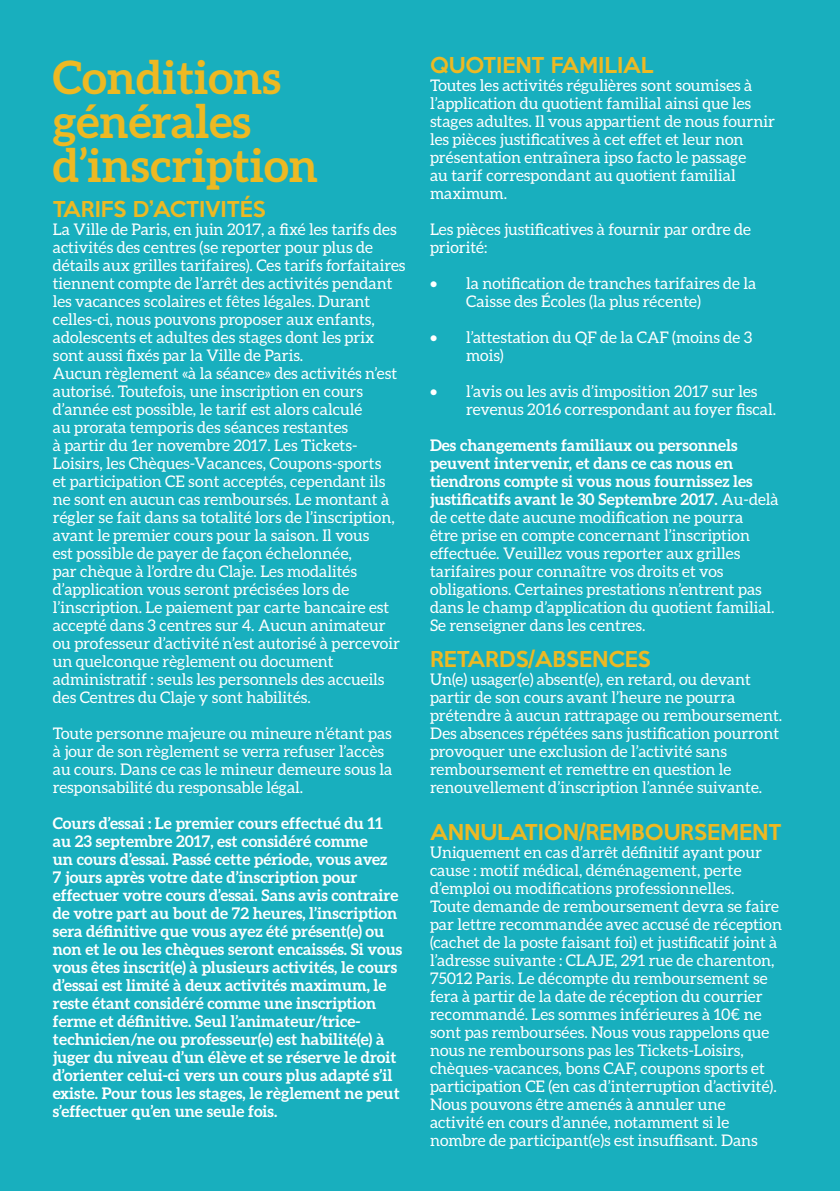
<style>
.page{position:relative;width:840px;height:1191px;background:#fff}
.page>*{position:absolute;margin:0;border:0;box-sizing:border-box;transform-origin:0 0}
.T3{font:700 46px/44px "Aleo";color:#edb923}
.Txt_8_5{font:500 20px "Keep Calm";color:#edb923}
.t1{font:16px/18px "Aleo";color:#fff}
.t2{font:700 16px/18px "Aleo";color:#fff}
.s1{font-weight:700}
</style>
<div class="page">
<div style="left:0;top:0;width:839px;height:1191px;background:#18afbe"></div>
<p class="T3" style="left:53px;top:54px;width:267px">Conditions générales d’inscription</p>
<p class="Txt_8_5" style="left:53px;top:191px;width:214px">TARIFS D’ACTIVITÉS</p>
<p class="t1" style="left:53px;top:220px;width:354px">La Ville de Paris, en juin 2017, a fixé les tarifs des activités des centres (se reporter pour plus de détails aux grilles tarifaires). Ces tarifs forfaitaires tiennent compte de l’arrêt des activités pendant les vacances scolaires et fêtes légales. Durant celles-ci, nous pouvons proposer aux enfants, adolescents et adultes des stages dont les prix sont aussi fixés par la Ville de Paris.</p>
<p class="t1" style="left:53px;top:364px;width:348px">Aucun règlement «à la séance» des activités n’est autorisé. Toutefois, une inscription en cours d’année est possible, le tarif est alors calculé<br>au prorata temporis des séances restantes<br>à partir du 1er novembre 2017. Les Tickets-Loisirs, les Chèques-Vacances, Coupons-sports<br>et participation CE sont acceptés, cependant ils ne sont en aucun cas remboursés. Le montant à régler se fait dans sa totalité lors de l’inscription, avant le premier cours pour la saison. Il vous<br>est possible de payer de façon échelonnée,<br>par chèque à l’ordre du Claje. Les modalités d’application vous seront précisées lors de l’inscription. Le paiement par carte bancaire est accepté dans 3 centres sur 4. Aucun animateur ou professeur d’activité n’est autorisé à percevoir un quelconque règlement ou document administratif : seuls les personnels des accueils des Centres du Claje y sont habilités.</p>
<p class="t1" style="left:53px;top:724px;width:341px">Toute personne majeure ou mineure n’étant pas à jour de son règlement se verra refuser l’accès au cours. Dans ce cas le mineur demeure sous la responsabilité du responsable légal.</p>
<p class="t2" style="left:53px;top:814px;width:351px">Cours d’essai : Le premier cours effectué du 11 au 23 septembre 2017, est considéré comme<br>un cours d’essai. Passé cette période, vous avez<br>7 jours après votre date d’inscription pour effectuer votre cours d’essai. Sans avis contraire de votre part au bout de 72 heures, l’inscription sera définitive que vous ayez été présent(e) ou non et le ou les chèques seront encaissés. Si vous vous êtes inscrit(e) à plusieurs activités, le cours d’essai est limité à deux activités maximum, le reste étant considéré comme une inscription ferme et définitive. Seul l’animateur/trice&shy;technicien/ne ou professeur(e) est habilité(e) à juger du niveau d’un élève et se réserve le droit d’orienter celui-ci vers un cours plus adapté s’il existe. Pour tous les stages, le règlement ne peut s’effectuer qu’en une seule fois.</p>
<p class="Txt_8_5" style="left:430px;top:47px;width:225px">QUOTIENT FAMILIAL</p>
<p class="t1" style="left:430px;top:76px;width:346px">Toutes les activités régulières sont soumises à l’application du quotient familial ainsi que les stages adultes. Il vous appartient de nous fournir les pièces justificatives à cet effet et leur non présentation entraînera ipso facto le passage<br>au tarif correspondant au quotient familial maximum.</p>
<p class="t1" style="left:430px;top:220px;width:322px">Les pièces justificatives à fournir par ordre de priorité:</p>
<p class="t1" style="left:466px;top:274px;width:292px;text-indent:-36px">• la notification de tranches tarifaires de la<br>Caisse des Écoles (la plus récente)</p>
<p class="t1" style="left:466px;top:328px;width:287px;text-indent:-36px">• l’attestation du QF de la CAF (moins de 3 mois)</p>
<p class="t1" style="left:466px;top:382px;width:311px;text-indent:-36px">• l’avis ou les avis d’imposition 2017 sur les revenus 2016 correspondant au foyer fiscal.</p>
<p class="t1" style="left:430px;top:436px;width:350px"><span class="s1">Des changements familiaux ou personnels peuvent intervenir, et dans ce cas nous en tiendrons compte si vous nous fournissez les justificatifs avant le 30 Septembre 2017.</span> Au-delà de cette date aucune modification ne pourra<br>être prise en compte concernant l’inscription effectuée. Veuillez vous reporter aux grilles tarifaires pour connaître vos droits et vos obligations. Certaines prestations n’entrent pas dans le champ d’application du quotient familial.<br>Se renseigner dans les centres.</p>
<p class="Txt_8_5" style="left:430px;top:641px;width:222px">RETARDS/ABSENCES</p>
<p class="t1" style="left:430px;top:670px;width:353px">Un(e) usager(e) absent(e), en retard, ou devant partir de son cours avant l’heure ne pourra prétendre à aucun rattrapage ou remboursement.</p>
<p class="t1" style="left:430px;top:724px;width:350px">Des absences répétées sans justification pourront provoquer une exclusion de l’activité sans remboursement et remettre en question le renouvellement d’inscription l’année suivante.</p>
<p class="Txt_8_5" style="left:430px;top:814px;width:353px">ANNULATION/REMBOURSEMENT</p>
<p class="t1" style="left:430px;top:843px;width:333px">Uniquement en cas d’arrêt définitif ayant pour cause : motif médical, déménagement, perte d’emploi ou modifications professionnelles.</p>
<p class="t1" style="left:430px;top:897px;width:353px">Toute demande de remboursement devra se faire par lettre recommandée avec accusé de réception (cachet de la poste faisant foi) et justificatif joint à l’adresse suivante : CLAJE, 291 rue de charenton, 75012 Paris. Le décompte du remboursement se fera à partir de la date de réception du courrier recommandé. Les sommes inférieures à 10€ ne sont pas remboursées. Nous vous rappelons que nous ne remboursons pas les Tickets-Loisirs, chèques-vacances, bons CAF, coupons sports et participation CE (en cas d’interruption d’activité).</p>
<p class="t1" style="left:430px;top:1095px;width:329px">Nous pouvons être amenés à annuler une activité en cours d’année, notamment si le nombre de participant(e)s est insuffisant. Dans</p>
</div>
